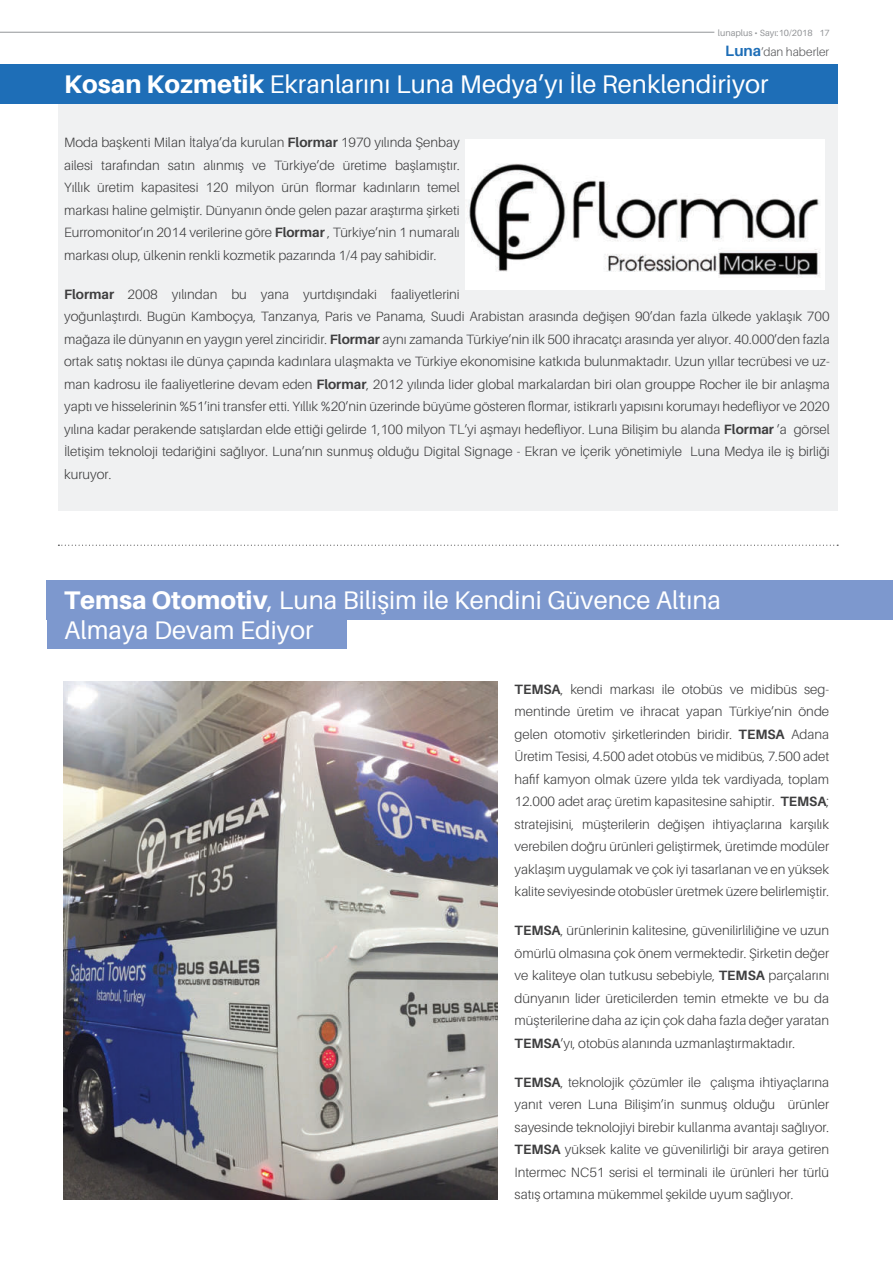
<style>
.page{position:relative;width:893px;height:1263px;background:#fff}
.page>*{position:absolute;margin:0;border:0;box-sizing:border-box;transform-origin:0 0}
.t1{font:25.5px/30.6px "Aileron";color:#fff}
.t2{font:300 13.5px/22.5px "Aileron";color:#3e3e3f;text-align:justify}
.t3{font:300 12px "Aileron";color:#57585a}
.t4{font:9px "Aileron";color:#939598}
.s1{font-weight:700;font-size:15px;color:#1e6eb7}
.s2{font-weight:800}
.s3{font-weight:700}
</style>
<div class="page">
<hr style="left:0;top:32px;width:714px;height:1px;background:#939598">
<div style="left:58px;top:104px;width:780px;height:407px;background:#f0f1f2"></div>
<svg style="left:58px;top:545px;width:780px;height:1px"></svg>
<div style="left:0;top:64px;width:838px;height:40px;background:#1e6eb7"></div>
<img style="left:465px;top:139px;width:359px;height:150px">
<div style="left:47px;top:580px;width:846px;height:40px;background:#7d98ce"></div>
<div style="left:47px;top:614px;width:300px;height:35px;background:#7d98ce"></div>
<img style="left:64px;top:681px;width:433px;height:518px">
<p class="t4" style="left:718px;top:28px;width:114px">lunaplus • Sayı:10/2018 17</p>
<p class="t3" style="left:725px;top:46px;width:105px"><span class="s1">Luna</span>’dan haberler</p>
<h1 class="t1" style="left:64px;top:69px;width:706px"><span class="s2">Kosan Kozmetik</span> Ekranlarını Luna Medya’yı İle Renklendiriyor</h1>
<p class="t2" style="left:64px;top:132px;width:397px">Moda başkenti Milan İtalya’da kurulan <span class="s3">Flormar</span> 1970 yılında Şenbay ailesi tarafından satın alınmış ve Türkiye’de üretime başlamıştır.<br>Yıllık üretim kapasitesi 120 milyon ürün flormar kadınların temel markası haline gelmiştir. Dünyanın önde gelen pazar araştırma şirketi Eurromonitor’ın 2014 verilerine göre <span class="s3">Flormar</span> , Türkiye’nin 1 numaralı markası olup, ülkenin renkli kozmetik pazarında 1/4 pay sahibidir.</p>
<p class="t2" style="left:64px;top:283px;width:767px;text-align:left"><span class="s3">Flormar</span> 2008 yılından bu yana yurtdışındaki faaliyetlerini<br>yoğunlaştırdı. Bugün Kamboçya, Tanzanya, Paris ve Panama, Suudi Arabistan arasında değişen 90’dan fazla ülkede yaklaşık 700 mağaza ile dünyanın en yaygın yerel zinciridir. <span class="s3">Flormar</span> aynı zamanda Türkiye’nin ilk 500 ihracatçı arasında yer alıyor. 40.000’den fazla ortak satış noktası ile dünya çapında kadınlara ulaşmakta ve Türkiye ekonomisine katkıda bulunmaktadır. Uzun yıllar tecrübesi ve uz&shy;man kadrosu ile faaliyetlerine devam eden <span class="s3">Flormar</span>, 2012 yılında lider global markalardan biri olan grouppe Rocher ile bir anlaşma yaptı ve hisselerinin %51’ini transfer etti. Yıllık %20’nin üzerinde büyüme gösteren flormar, istikrarlı yapısını korumayı hedefliyor ve 2020 yılına kadar perakende satışlardan elde ettiği gelirde 1,100 milyon TL’yi aşmayı hedefliyor. Luna Bilişim bu alanda <span class="s3">Flormar</span> ’a görsel İletişim teknoloji tedariğini sağlıyor. Luna’nın sunmuş olduğu Digital Signage - Ekran ve İçerik yönetimiyle Luna Medya ile iş birliği kuruyor.</p>
<h1 class="t1" style="left:64px;top:586px;width:658px"><span class="s2">Temsa Otomotiv</span>, Luna Bilişim ile Kendini Güvence Altına<br>Almaya Devam Ediyor</h1>
<p class="t2" style="left:515px;top:678px;width:316px"><span class="s3">TEMSA</span>, kendi markası ile otobüs ve midibüs seg&shy;mentinde üretim ve ihracat yapan Türkiye’nin önde gelen otomotiv şirketlerinden biridir. <span class="s3">TEMSA</span> Adana Üretim Tesisi, 4.500 adet otobüs ve midibüs, 7.500 adet hafif kamyon olmak üzere yılda tek vardiyada, toplam 12.000 adet araç üretim kapasitesine sahiptir. <span class="s3">TEMSA</span>; stratejisini, müşterilerin değişen ihtiyaçlarına karşılık verebilen doğru ürünleri geliştirmek, üretimde modüler yaklaşım uygulamak ve çok iyi tasarlanan ve en yüksek kalite seviyesinde otobüsler üretmek üzere belirlemiştir.</p>
<p class="t2" style="left:515px;top:920px;width:316px"><span class="s3">TEMSA</span>, ürünlerinin kalitesine, güvenilirliliğine ve uzun ömürlü olmasına çok önem vermektedir. Şirketin değer ve kaliteye olan tutkusu sebebiyle, <span class="s3">TEMSA</span> parçalarını dünyanın lider üreticilerden temin etmekte ve bu da müşterilerine daha az için çok daha fazla değer yaratan <span class="s3">TEMSA</span>’yı, otobüs alanında uzmanlaştırmaktadır.</p>
<p class="t2" style="left:515px;top:1071px;width:316px"><span class="s3">TEMSA</span>, teknolojik çözümler ile çalışma ihtiyaçlarına yanıt veren Luna Bilişim’in sunmuş olduğu ürünler sayesinde teknolojiyi birebir kullanma avantajı sağlıyor.<br><span class="s3">TEMSA</span> yüksek kalite ve güvenilirliği bir araya getiren Intermec NC51 serisi el terminali ile ürünleri her türlü satış ortamına mükemmel şekilde uyum sağlıyor.</p>
</div>
